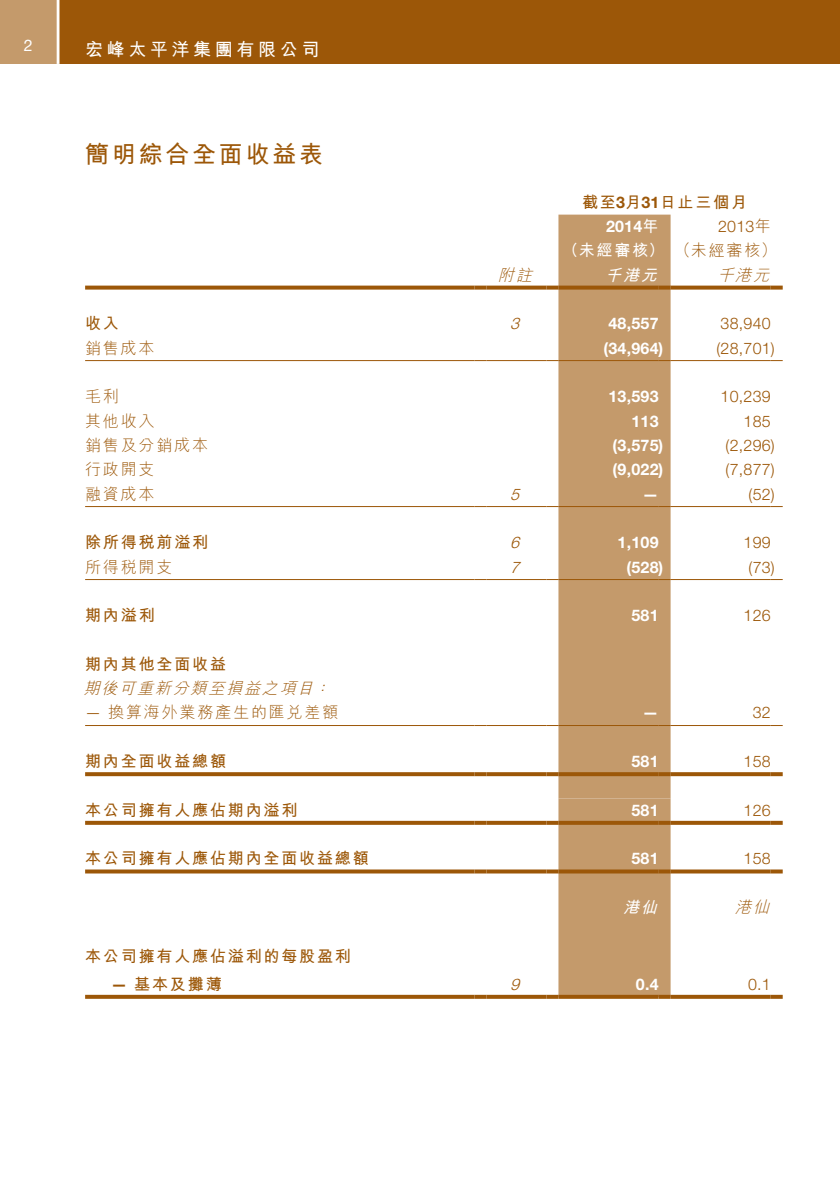
<style>
.page{position:relative;width:840px;height:1191px;background:#fff}
.page>*{position:absolute;margin:0;border:0;box-sizing:border-box;transform-origin:0 0}
.t1{font:700 24px "M Hei HK";letter-spacing:.115em;color:#9c5708}
.t2{font:700 18px "M Hei HK";letter-spacing:.2em;color:#fff}
.t3{font:700 16px "M Hei HK";letter-spacing:.115em;color:#9c5708}
.t4{font:300 16px "Helvetica Neue LT Std";letter-spacing:.015em;color:#9c5708}
.t5{font:700 16px "Helvetica Neue LT Std";letter-spacing:.015em;color:#fff}
.t6{font:300 16px "M Hei HK";letter-spacing:.115em;color:#9c5708}
.t7{font:italic 300 16px "M Hei HK";color:#9c5708}
.t8{font:700 16px/24.4px "M Hei HK";color:#fff;text-align:right}
.t9{font:italic 700 16px "M Hei HK";color:#fff}
.t10{font:italic 300 16px "Helvetica Neue LT Std";color:#9c5708}
.t11{font:16px "Helvetica Neue LT Std";color:#fff}
.s1{font-family:"Helvetica Neue LT Std"}
.s2{font-family:"M Hei HK"}
.s3{font-weight:300;color:#9c5708}
.s4{font-weight:300;font-style:italic;color:#9c5708}
</style>
<div class="page">
<hr style="left:839px;top:0;width:1px;height:64px;background:#9c5708">
<div style="left:0;top:0;width:839px;height:64px;background:#9c5708"></div>
<div style="left:0;top:0;width:58px;height:64px;background:#c49a6b"></div>
<hr style="left:57px;top:0;width:2px;height:64px;background:#fff">
<div style="left:558px;top:215px;width:112px;height:779px;background:#c49a6b"></div>
<svg style="left:558px;top:798px;width:112px;height:23px;background:#c49a6c"></svg>
<svg style="left:558px;top:285px;width:100px;height:4px"></svg>
<svg style="left:658px;top:285px;width:12px;height:4px"></svg>
<svg style="left:658px;top:772px;width:12px;height:4px"></svg>
<svg style="left:658px;top:821px;width:12px;height:4px"></svg>
<svg style="left:658px;top:869px;width:12px;height:4px"></svg>
<svg style="left:558px;top:994px;width:100px;height:4px"></svg>
<svg style="left:658px;top:994px;width:12px;height:4px"></svg>
<svg style="left:658px;top:360px;width:12px;height:1px"></svg>
<svg style="left:658px;top:506px;width:12px;height:1px"></svg>
<svg style="left:658px;top:579px;width:12px;height:1px"></svg>
<svg style="left:658px;top:725px;width:12px;height:1px"></svg>
<svg style="left:85px;top:285px;width:389px;height:4px;background:#aa702c"></svg>
<svg style="left:474px;top:285px;width:12px;height:4px"></svg>
<svg style="left:486px;top:285px;width:60px;height:4px"></svg>
<svg style="left:546px;top:285px;width:12px;height:4px"></svg>
<svg style="left:670px;top:285px;width:100px;height:4px"></svg>
<svg style="left:770px;top:285px;width:12px;height:4px"></svg>
<hr style="left:85px;top:360px;width:389px;height:1px;background:#9c5708">
<svg style="left:474px;top:360px;width:12px;height:1px"></svg>
<hr style="left:486px;top:360px;width:60px;height:1px;background:#9c5708">
<svg style="left:546px;top:360px;width:12px;height:1px"></svg>
<hr style="left:558px;top:360px;width:100px;height:1px;background:#9c5708">
<hr style="left:670px;top:360px;width:100px;height:1px;background:#9c5708">
<svg style="left:770px;top:360px;width:12px;height:1px"></svg>
<hr style="left:85px;top:506px;width:389px;height:1px;background:#9c5708">
<svg style="left:474px;top:506px;width:12px;height:1px"></svg>
<hr style="left:486px;top:506px;width:60px;height:1px;background:#9c5708">
<svg style="left:546px;top:506px;width:12px;height:1px"></svg>
<hr style="left:558px;top:506px;width:100px;height:1px;background:#9c5708">
<hr style="left:670px;top:506px;width:100px;height:1px;background:#9c5708">
<svg style="left:770px;top:506px;width:12px;height:1px"></svg>
<hr style="left:85px;top:579px;width:389px;height:1px;background:#9c5708">
<svg style="left:474px;top:579px;width:12px;height:1px"></svg>
<hr style="left:486px;top:579px;width:60px;height:1px;background:#9c5708">
<svg style="left:546px;top:579px;width:12px;height:1px"></svg>
<hr style="left:558px;top:579px;width:100px;height:1px;background:#9c5708">
<hr style="left:670px;top:579px;width:100px;height:1px;background:#9c5708">
<svg style="left:770px;top:579px;width:12px;height:1px"></svg>
<hr style="left:85px;top:725px;width:389px;height:1px;background:#9c5708">
<svg style="left:474px;top:725px;width:12px;height:1px"></svg>
<hr style="left:486px;top:725px;width:60px;height:1px;background:#9c5708">
<svg style="left:546px;top:725px;width:12px;height:1px"></svg>
<hr style="left:558px;top:725px;width:100px;height:1px;background:#9c5708">
<hr style="left:670px;top:725px;width:100px;height:1px;background:#9c5708">
<svg style="left:770px;top:725px;width:12px;height:1px"></svg>
<svg style="left:85px;top:772px;width:389px;height:4px;background:#a05e13"></svg>
<svg style="left:474px;top:772px;width:12px;height:4px"></svg>
<svg style="left:486px;top:772px;width:60px;height:4px"></svg>
<svg style="left:546px;top:772px;width:12px;height:4px"></svg>
<svg style="left:558px;top:772px;width:100px;height:4px"></svg>
<svg style="left:670px;top:772px;width:100px;height:4px"></svg>
<svg style="left:770px;top:772px;width:12px;height:4px"></svg>
<svg style="left:85px;top:869px;width:389px;height:4px;background:#a86b26"></svg>
<svg style="left:474px;top:869px;width:12px;height:4px"></svg>
<svg style="left:486px;top:869px;width:60px;height:4px"></svg>
<svg style="left:546px;top:869px;width:12px;height:4px"></svg>
<svg style="left:558px;top:869px;width:100px;height:4px"></svg>
<svg style="left:670px;top:869px;width:100px;height:4px"></svg>
<svg style="left:770px;top:869px;width:12px;height:4px"></svg>
<svg style="left:85px;top:994px;width:389px;height:4px;background:#b0793b"></svg>
<svg style="left:474px;top:994px;width:12px;height:4px"></svg>
<svg style="left:486px;top:994px;width:60px;height:4px"></svg>
<svg style="left:546px;top:994px;width:12px;height:4px"></svg>
<svg style="left:670px;top:994px;width:100px;height:4px"></svg>
<svg style="left:770px;top:994px;width:12px;height:4px"></svg>
<svg style="left:85px;top:821px;width:389px;height:4px;background:#9f5d11"></svg>
<svg style="left:474px;top:821px;width:12px;height:4px"></svg>
<svg style="left:486px;top:821px;width:60px;height:4px"></svg>
<svg style="left:546px;top:821px;width:12px;height:4px"></svg>
<svg style="left:558px;top:821px;width:100px;height:4px"></svg>
<svg style="left:670px;top:821px;width:100px;height:4px"></svg>
<svg style="left:770px;top:821px;width:12px;height:4px"></svg>
<p class="t11" style="left:24px;top:35px;width:10px">2</p>
<p class="t2" style="left:85px;top:36px;width:235px">宏峰太平洋集團有限公司</p>
<h1 class="t1" style="left:85px;top:137px;width:239px">簡明綜合全面收益表</h1>
<p class="t3" style="left:85px;top:312px;width:35px">收入</p>
<p class="t6" style="left:85px;top:336px;width:71px">銷售成本</p>
<p class="t6" style="left:85px;top:385px;width:35px">毛利</p>
<p class="t6" style="left:85px;top:409px;width:71px">其他收入</p>
<p class="t6" style="left:85px;top:434px;width:124px">銷售及分銷成本</p>
<p class="t6" style="left:85px;top:458px;width:71px">行政開支</p>
<p class="t6" style="left:85px;top:482px;width:71px">融資成本</p>
<p class="t3" style="left:85px;top:530px;width:124px">除所得稅前溢利</p>
<p class="t6" style="left:85px;top:555px;width:89px">所得稅開支</p>
<p class="t3" style="left:85px;top:603px;width:71px">期內溢利</p>
<p class="t3" style="left:85px;top:652px;width:142px">期內其他全面收益</p>
<p class="t7" style="left:83px;top:677px;width:237px">期後可重新分類至損益之項目</p>
<p class="t7" style="left:314px;top:677px;width:23px">：</p>
<p class="t6" style="left:85px;top:701px;width:255px"><span class="s1">—</span> 換算海外業務產生的匯兌差額</p>
<p class="t3" style="left:85px;top:749px;width:142px">期內全面收益總額</p>
<p class="t3" style="left:85px;top:798px;width:214px">本公司擁有人應佔期內溢利</p>
<p class="t3" style="left:85px;top:847px;width:285px">本公司擁有人應佔期內全面收益總額</p>
<p class="t3" style="left:85px;top:944px;width:267px">本公司擁有人應佔溢利的每股盈利</p>
<p class="t3" style="left:111px;top:972px;width:112px"><span class="s1">—</span> 基本及攤薄</p>
<p class="t7" style="left:497px;top:263px;width:41px">附註</p>
<p class="t3" style="left:581px;top:190px;width:166px">截至月<span class="s1">3 31</span>日止三個月</p>
<p class="t4" style="left:717px;top:216px;width:54px">2013<span class="s2">年</span></p>
<p class="t5" style="left:605px;top:216px;width:54px">2014<span class="s2">年</span></p>
<p class="t8" style="left:562px;top:237px;width:215px">（未經審核） <span class="s3">（未經審核(</span><span class="s4">千港元</span></p>
<p class="t9" style="left:605px;top:263px;width:59px">千港元</p>
<p class="t10" style="left:510px;top:314px;width:15px">3</p>
<p class="t5" style="left:608px;top:314px;width:52px">48,557</p>
<p class="t4" style="left:720px;top:314px;width:52px">38,940</p>
<p class="t5" style="left:603px;top:338px;width:61px">)34,964(</p>
<p class="t4" style="left:716px;top:338px;width:59px">)28,701(</p>
<p class="t5" style="left:608px;top:386px;width:52px">13,593</p>
<p class="t4" style="left:720px;top:387px;width:52px">10,239</p>
<p class="t5" style="left:631px;top:411px;width:29px">113</p>
<p class="t4" style="left:743px;top:411px;width:29px">185</p>
<p class="t5" style="left:612px;top:435px;width:52px">)3,575(</p>
<p class="t4" style="left:725px;top:435px;width:50px">)2,296(</p>
<p class="t5" style="left:612px;top:459px;width:52px">)9,022(</p>
<p class="t4" style="left:725px;top:460px;width:50px">)7,877(</p>
<p class="t10" style="left:510px;top:484px;width:15px">5</p>
<p class="t5" style="left:642px;top:484px;width:17px">—</p>
<p class="t4" style="left:748px;top:484px;width:27px">)52(</p>
<p class="t10" style="left:510px;top:533px;width:15px">6</p>
<p class="t5" style="left:617px;top:532px;width:42px">1,109</p>
<p class="t4" style="left:743px;top:533px;width:29px">199</p>
<p class="t10" style="left:510px;top:557px;width:15px">7</p>
<p class="t5" style="left:626px;top:557px;width:38px">)528(</p>
<p class="t4" style="left:748px;top:557px;width:27px">)73(</p>
<p class="t5" style="left:631px;top:605px;width:29px">581</p>
<p class="t4" style="left:743px;top:605px;width:29px">126</p>
<p class="t5" style="left:642px;top:703px;width:17px">—</p>
<p class="t4" style="left:752px;top:703px;width:20px">32</p>
<p class="t5" style="left:631px;top:751px;width:29px">581</p>
<p class="t4" style="left:743px;top:751px;width:29px">158</p>
<p class="t5" style="left:631px;top:800px;width:29px">581</p>
<p class="t4" style="left:743px;top:800px;width:29px">126</p>
<p class="t5" style="left:631px;top:849px;width:29px">581</p>
<p class="t4" style="left:743px;top:849px;width:29px">158</p>
<p class="t9" style="left:622px;top:895px;width:41px">港仙</p>
<p class="t7" style="left:734px;top:896px;width:41px">港仙</p>
<p class="t10" style="left:510px;top:974px;width:15px">9</p>
<p class="t5" style="left:635px;top:974px;width:24px">0.4</p>
<p class="t4" style="left:747px;top:974px;width:24px">0.1</p>
</div>
